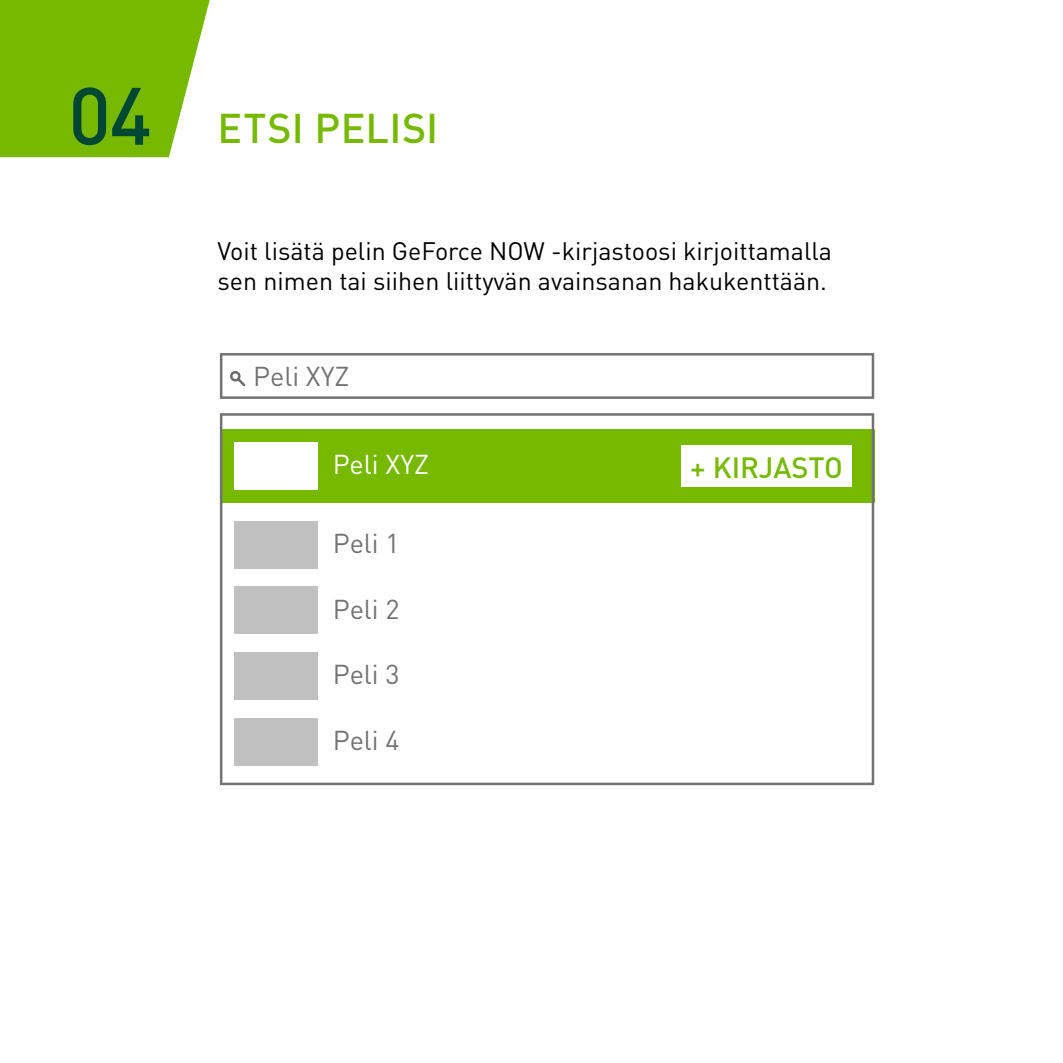
<style>
.page{position:relative;width:1063px;height:1063px;background:#fff}
.page>*{position:absolute;margin:0;border:0;box-sizing:border-box;transform-origin:0 0}
.t1{font:500 41px "DIN Pro";letter-spacing:.01em;color:#76b900}
.t2{font:500 29px "DIN Pro";color:#76b900}
.t3{font:27px "DIN Pro";color:#727273}
.t4{font:27px "DIN Pro";color:#fff}
.t5{font:25px/30px "DIN Pro";color:#000}
.s1{font-size:79.75px;color:#004831}
</style>
<div class="page">
<svg style="left:0;top:0;width:210px;height:157px"></svg>
<svg style="left:220px;top:413px;width:654px;height:372px"></svg>
<div style="left:234px;top:442px;width:84px;height:48px;background:#fff"></div>
<div style="left:234px;top:521px;width:84px;height:47px;background:#c0c0c0"></div>
<div style="left:234px;top:587px;width:84px;height:47px;background:#c0c0c0"></div>
<div style="left:234px;top:652px;width:84px;height:48px;background:#c0c0c0"></div>
<div style="left:234px;top:718px;width:84px;height:47px;background:#c0c0c0"></div>
<div style="left:682px;top:445px;width:170px;height:42px;background:#fff"></div>
<svg style="left:220px;top:353px;width:654px;height:46px"></svg>
<h1 class="t1" style="left:68px;top:101px;width:371px"><span class="s1">04</span> ETSI PELISI</h1>
<p class="t5" style="left:218px;top:235px;width:616px">Voit lisätä pelin GeForce NOW -kirjastoosi kirjoittamalla sen nimen tai siihen liittyvän avainsanan hakukenttään.</p>
<p class="t3" style="left:253px;top:358px;width:98px">Peli XYZ</p>
<p class="t4" style="left:333px;top:446px;width:98px">Peli XYZ</p>
<p class="t3" style="left:333px;top:525px;width:68px">Peli 1</p>
<p class="t3" style="left:333px;top:591px;width:68px">Peli 2</p>
<p class="t3" style="left:333px;top:656px;width:68px">Peli 3</p>
<p class="t3" style="left:333px;top:722px;width:68px">Peli 4</p>
<p class="t2" style="left:690px;top:447px;width:154px">+ KIRJASTO</p>
</div>
